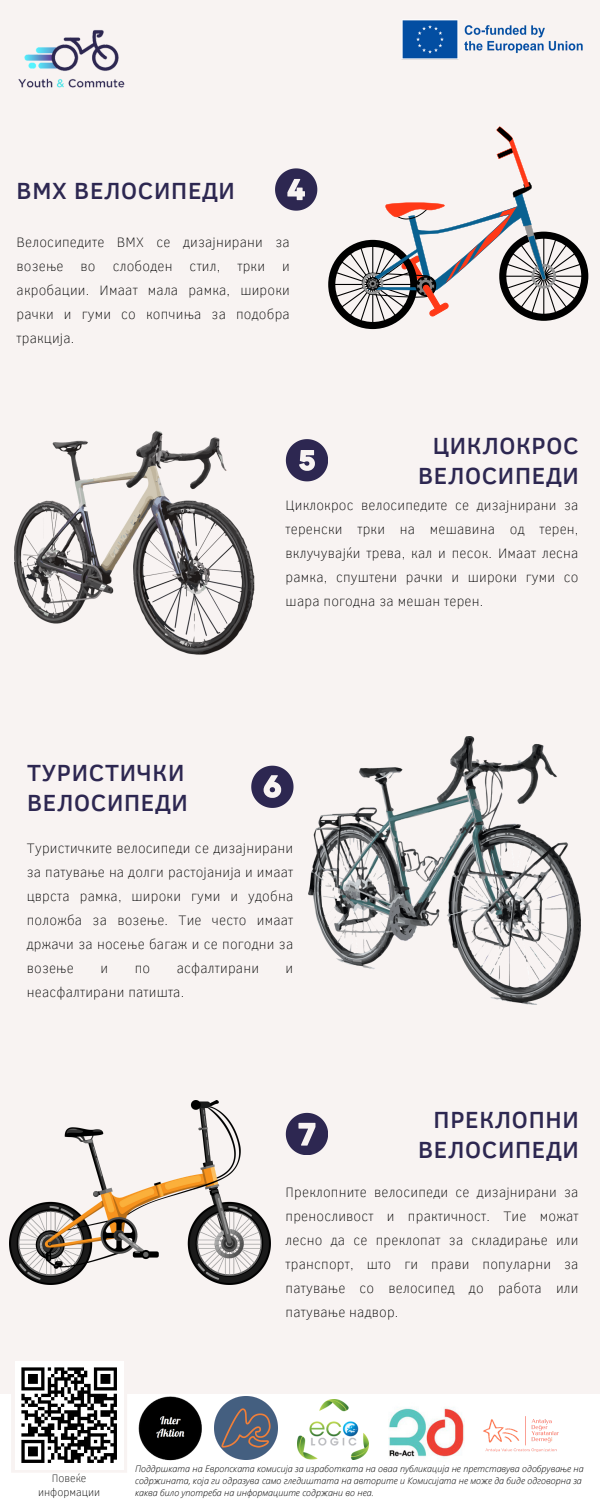
<style>
.page{position:relative;width:600px;height:1500px;background:#f8f3f2}
.page>*{position:absolute;margin:0;border:0;box-sizing:border-box;transform-origin:0 0}
.t1{font:500 24px/30px "Clear Sans";letter-spacing:.03em;color:#2d2751;text-align:right}
.t2{font:100 14px/24px "Clear Sans";letter-spacing:.015em;color:#000;text-align:justify}
.t3{font:100 11px/13.5px "Clear Sans";color:#000;text-align:center}
.t4{font:italic 300 9px/12px "Open Sans";color:#000}
</style>
<div class="page">
<img style="left:18px;top:30px;width:107px;height:58px">
<img style="left:401px;top:20px;width:182px;height:40px">
<svg style="left:275px;top:168px;width:42px;height:42px"></svg>
<svg style="left:286px;top:439px;width:42px;height:42px"></svg>
<svg style="left:251px;top:766px;width:42px;height:42px"></svg>
<svg style="left:286px;top:1113px;width:42px;height:42px"></svg>
<div style="left:0;top:1394px;width:600px;height:106px;background:#fff"></div>
<img style="left:138px;top:1396px;width:64px;height:65px">
<img style="left:214px;top:1396px;width:64px;height:64px">
<img style="left:298px;top:1399px;width:70px;height:61px">
<img style="left:388px;top:1407px;width:77px;height:52px">
<img style="left:483px;top:1416px;width:76px;height:36px">
<svg style="left:11px;top:1361px;width:116px;height:111px"></svg>
<svg style="left:328px;top:126px;width:260px;height:203px"></svg>
<img style="left:15px;top:431px;width:240px;height:224px">
<img style="left:308px;top:736px;width:273px;height:268px">
<img style="left:9px;top:1100px;width:261px;height:185px">
<h1 class="t1" style="left:17px;top:174px;width:220px">BMX ВЕЛОСИПЕДИ</h1>
<h2 class="t2" style="left:17px;top:229px;width:275px">Велосипедите BMX се дизајнирани за возење во слободен стил, трки и акробации. Имаат мала рамка, широки рачки и гуми со копчиња за подобра тракција.</h2>
<p class="t1" style="left:418px;top:430px;width:162px">ЦИКЛОКРОС<br>ВЕЛОСИПЕДИ</p>
<p class="t2" style="left:286px;top:492px;width:294px">Циклокрос велосипедите се дизајнирани за теренски трки на мешавина од терен, вклучувајќи трева, кал и песок. Имаат лесна рамка, спуштени рачки и широки гуми со шара погодна за мешан терен.</p>
<p class="t1" style="left:27px;top:756px;width:162px;text-align:left">ТУРИСТИЧКИ<br>ВЕЛОСИПЕДИ</p>
<h1 class="t2" style="left:27px;top:835px;width:268px">Туристичките велосипеди се дизајнирани за патување на долги растојанија и имаат цврста рамка, широки гуми и удобна положба за возење. Тие често имаат држачи за носење багаж и се погодни за возење</h1>
<h1 class="t2" style="left:100px;top:955px;width:9px">и</h1>
<h1 class="t2" style="left:135px;top:955px;width:17px">по</h1>
<h1 class="t2" style="left:177px;top:955px;width:84px">асфалтирани</h1>
<h1 class="t2" style="left:286px;top:955px;width:9px">и</h1>
<h1 class="t2" style="left:27px;top:979px;width:159px">неасфалтирани патишта.</h1>
<p class="t1" style="left:418px;top:1103px;width:162px">ПРЕКЛОПНИ<br>ВЕЛОСИПЕДИ</p>
<h2 class="t2" style="left:286px;top:1179px;width:294px">Преклопните велосипеди се дизајнирани за преносливост и практичност. Тие можат лесно да се преклопат за складирање или транспорт, што ги прави популарни за патување со велосипед до работа или патување надвор.</h2>
<h1 class="t3" style="left:38px;top:1471px;width:64px">Повеќе информации</h1>
<p class="t4" style="left:135px;top:1463px;width:450px">Поддршката на Европската комисија за изработката на оваа публикација не претставува одобрување на содржината, која ги одразува само гледиштата на авторите и Комисијата не може да биде одговорна за каква било употреба на информациите содржани во неа.</p>
</div>
